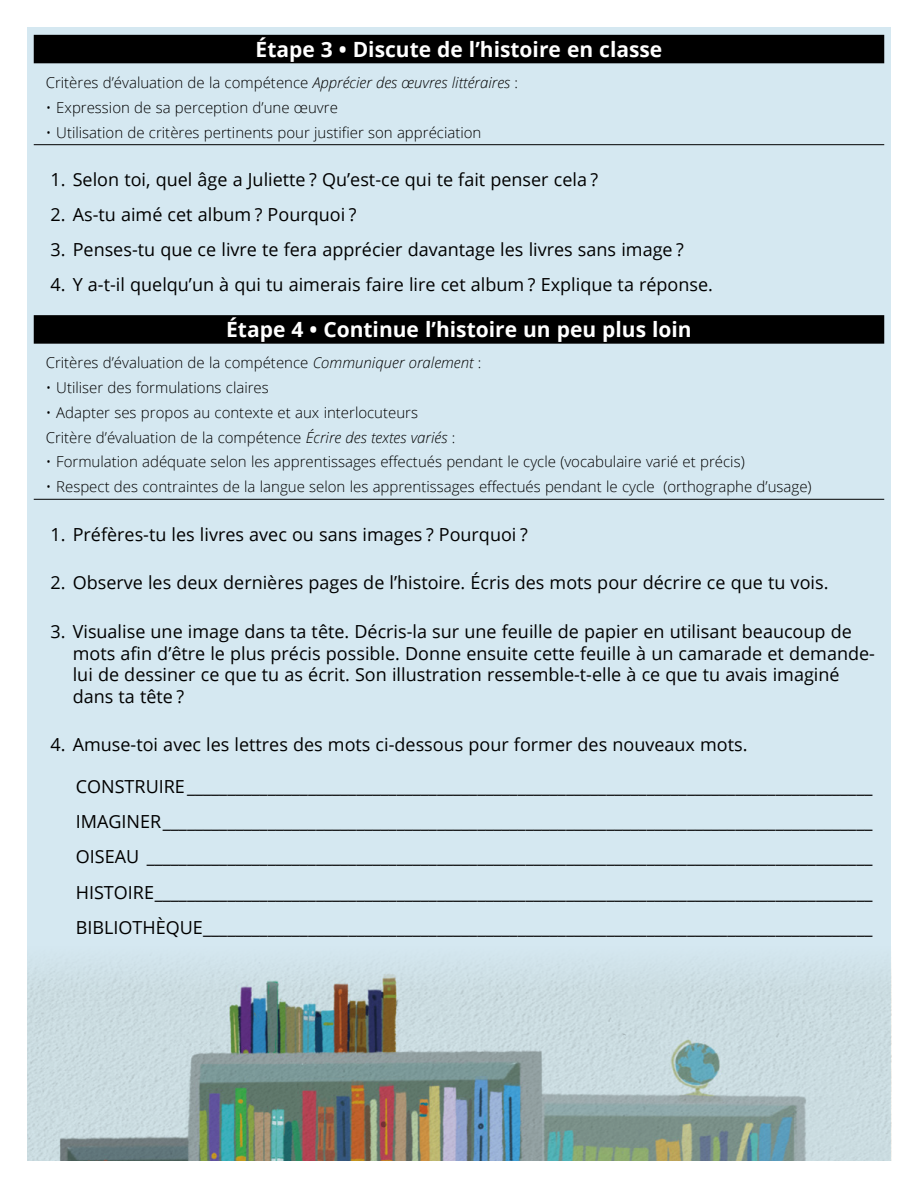
<style>
.page{position:relative;width:918px;height:1188px;background:#fff}
.page>*{position:absolute;margin:0;border:0;box-sizing:border-box;transform-origin:0 0}
.Étapes{font:700 21px "Open Sans";color:#fff}
.Texte_numéroté{font:18px/21.6px "Open Sans";color:#000}
.Texte_filet_réponse{font:18px "Open Sans";color:#000}
.Critères_évaluation{font:300 15px "Open Sans";color:#000}
.s1{font-style:italic}
</style>
<div class="page">
<div style="left:27px;top:27px;width:864px;height:1134px;background:#d5e8f1"></div>
<div style="left:34px;top:35px;width:850px;height:28px;background:#000"></div>
<hr style="left:34px;top:144px;width:850px;height:1px;background:#000">
<div style="left:34px;top:315px;width:850px;height:29px;background:#000"></div>
<hr style="left:34px;top:499px;width:850px;height:1px;background:#000">
<img style="left:27px;top:959px;width:864px;height:202px">
<p class="Étapes" style="left:256px;top:34px;width:408px">Étape 3 • Discute de l’histoire en classe</p>
<p class="Critères_évaluation" style="left:46px;top:72px;width:474px">Critères d’évaluation de la compétence <span class="s1">Apprécier des œuvres littéraires</span> :</p>
<p class="Critères_évaluation" style="left:46px;top:97px;width:294px">• Expression de sa perception d’une œuvre</p>
<p class="Critères_évaluation" style="left:46px;top:122px;width:437px">• Utilisation de critères pertinents pour justifier son appréciation</p>
<p class="Texte_numéroté" style="left:50px;top:168px;width:549px">1. Selon toi, quel âge a Juliette ? Qu’est-ce qui te fait penser cela ?</p>
<p class="Texte_numéroté" style="left:50px;top:203px;width:308px">2. As-tu aimé cet album ? Pourquoi ?</p>
<p class="Texte_numéroté" style="left:50px;top:239px;width:635px">3. Penses-tu que ce livre te fera apprécier davantage les livres sans image ?</p>
<p class="Texte_numéroté" style="left:50px;top:274px;width:664px">4. Y a-t-il quelqu’un à qui tu aimerais faire lire cet album ? Explique ta réponse.</p>
<p class="Étapes" style="left:226px;top:314px;width:467px">Étape 4 • Continue l’histoire un peu plus loin</p>
<p class="Critères_évaluation" style="left:46px;top:353px;width:437px">Critères d’évaluation de la compétence <span class="s1">Communiquer oralement</span> :</p>
<p class="Critères_évaluation" style="left:46px;top:377px;width:225px">• Utiliser des formulations claires</p>
<p class="Critères_évaluation" style="left:46px;top:402px;width:374px">• Adapter ses propos au contexte et aux interlocuteurs</p>
<p class="Critères_évaluation" style="left:46px;top:427px;width:411px">Critère d’évaluation de la compétence <span class="s1">Écrire des textes variés</span> :</p>
<p class="Critères_évaluation" style="left:46px;top:452px;width:700px">• Formulation adéquate selon les apprentissages effectués pendant le cycle (vocabulaire varié et précis)</p>
<p class="Critères_évaluation" style="left:46px;top:476px;width:767px">• Respect des contraintes de la langue selon les apprentissages effectués pendant le cycle (orthographe d’usage)</p>
<p class="Texte_numéroté" style="left:50px;top:523px;width:479px">1. Préfères-tu les livres avec ou sans images ? Pourquoi ?</p>
<p class="Texte_numéroté" style="left:50px;top:572px;width:780px">2. Observe les deux dernières pages de l’histoire. Écris des mots pour décrire ce que tu vois.</p>
<p class="Texte_numéroté" style="left:73px;top:620px;width:804px;text-indent:-22px">3. Visualise une image dans ta tête. Décris-la sur une feuille de papier en utilisant beaucoup de mots afin d’être le plus précis possible. Donne ensuite cette feuille à un camarade et demande&shy;lui de dessiner ce que tu as écrit. Son illustration ressemble-t-elle à ce que tu avais imaginé dans ta tête ?</p>
<p class="Texte_numéroté" style="left:50px;top:734px;width:699px">4. Amuse-toi avec les lettres des mots ci-dessous pour former des nouveaux mots.</p>
<p class="Texte_filet_réponse" style="left:76px;top:774px;width:798px">CONSTRUIRE_____________________________________________________________________________________</p>
<p class="Texte_filet_réponse" style="left:76px;top:809px;width:798px">IMAGINER________________________________________________________________________________________</p>
<p class="Texte_filet_réponse" style="left:76px;top:845px;width:798px">OISEAU __________________________________________________________________________________________</p>
<p class="Texte_filet_réponse" style="left:76px;top:880px;width:798px">HISTOIRE_________________________________________________________________________________________</p>
<p class="Texte_filet_réponse" style="left:76px;top:915px;width:798px">BIBLIOTHÈQUE___________________________________________________________________________________</p>
</div>
